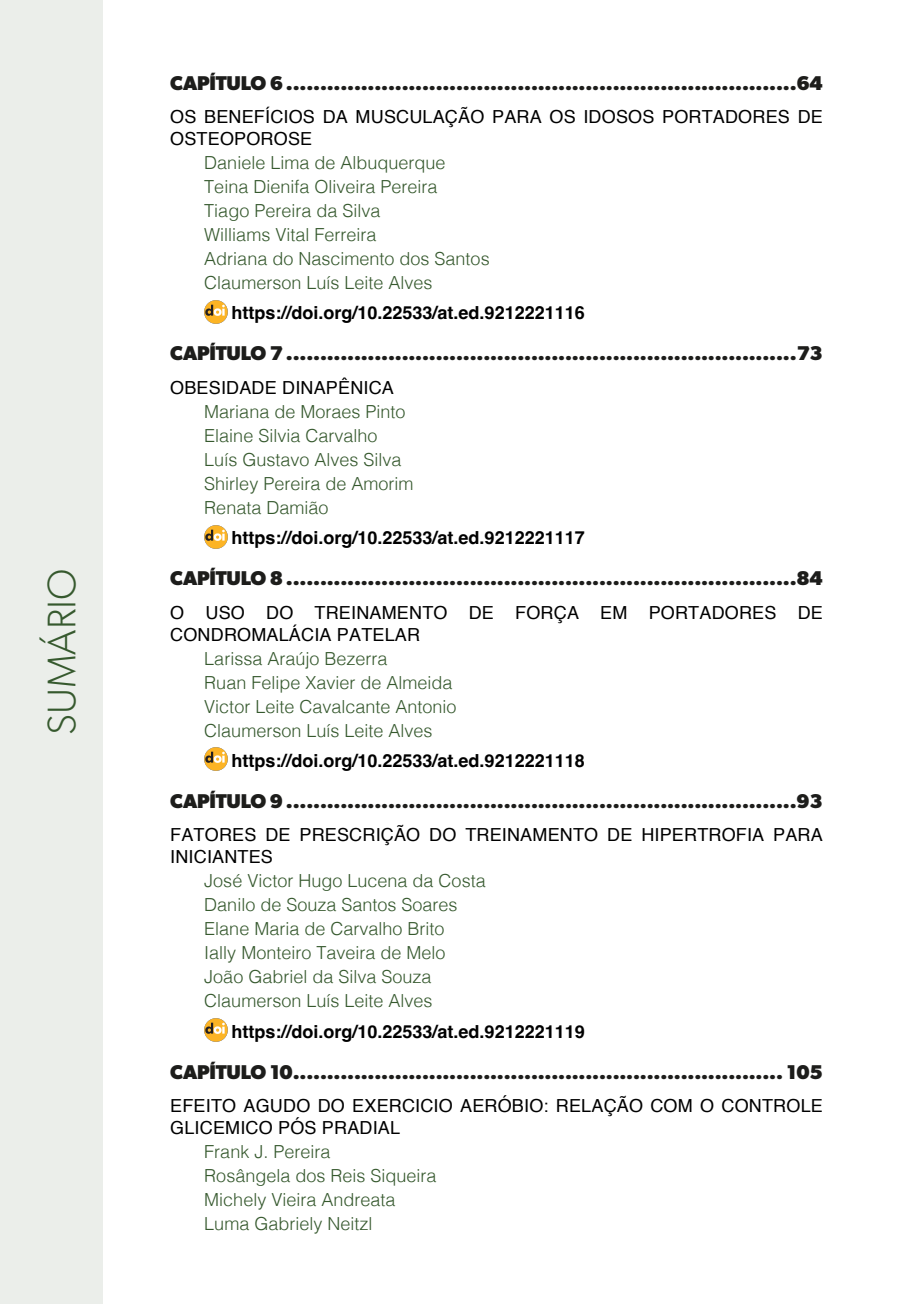
<style>
.page{position:relative;width:908px;height:1304px;background:#fff}
.page>*{position:absolute;margin:0;border:0;box-sizing:border-box;transform-origin:0 0}
.t1{font:300 40px "Gibson";color:#36592e}
.t2{font:700 20px "Gibson";letter-spacing:-.01em;color:#1d1d1b}
.t3{font:300 18px/24px "Helvetica";color:#36592e}
.t4{font:18px/22px "Helvetica";letter-spacing:.01em;color:#000}
.t5{font:700 18px "Helvetica";color:#000}
</style>
<div class="page">
<div style="left:0;top:0;width:103px;height:1304px;background:#ebeeea"></div>
<img style="left:204px;top:300px;width:23px;height:23px">
<img style="left:204px;top:525px;width:23px;height:23px">
<img style="left:204px;top:748px;width:23px;height:23px">
<img style="left:204px;top:1019px;width:23px;height:23px">
<h1 class="t1" style="left:37px;top:735px;width:167px;rotate:-90deg">SUMÁRIO</h1>
<p class="t2" style="left:170px;top:71px;width:653px">CAPÍTULO 6 ...........................................................................64</p>
<p class="t4" style="left:170px;top:106px;width:653px">OS BENEFÍCIOS DA MUSCULAÇÃO PARA OS IDOSOS PORTADORES DE<br>OSTEOPOROSE</p>
<p class="t3" style="left:204px;top:149px;width:287px">Daniele Lima de Albuquerque<br>Teina Dienifa Oliveira Pereira<br>Tiago Pereira da Silva<br>Williams Vital Ferreira<br>Adriana do Nascimento dos Santos<br>Claumerson Luís Leite Alves</p>
<p class="t5" style="left:231px;top:302px;width:355px">https://doi.org/10.22533/at.ed.9212221116</p>
<p class="t2" style="left:170px;top:342px;width:653px">CAPÍTULO 7 ...........................................................................73</p>
<p class="t4" style="left:170px;top:377px;width:225px">OBESIDADE DINAPÊNICA</p>
<p class="t3" style="left:204px;top:398px;width:211px">Mariana de Moraes Pinto<br>Elaine Silvia Carvalho<br>Luís Gustavo Alves Silva<br>Shirley Pereira de Amorim<br>Renata Damião</p>
<p class="t5" style="left:231px;top:527px;width:355px">https://doi.org/10.22533/at.ed.9212221117</p>
<p class="t2" style="left:170px;top:566px;width:653px">CAPÍTULO 8 ...........................................................................84</p>
<p class="t4" style="left:170px;top:602px;width:654px">O USO DO TREINAMENTO DE FORÇA EM PORTADORES DE<br>CONDROMALÁCIA PATELAR</p>
<p class="t3" style="left:204px;top:645px;width:254px">Larissa Araújo Bezerra<br>Ruan Felipe Xavier de Almeida<br>Victor Leite Cavalcante Antonio<br>Claumerson Luís Leite Alves</p>
<p class="t5" style="left:231px;top:750px;width:355px">https://doi.org/10.22533/at.ed.9212221118</p>
<p class="t2" style="left:170px;top:789px;width:653px">CAPÍTULO 9 ...........................................................................93</p>
<p class="t4" style="left:170px;top:825px;width:653px">FATORES DE PRESCRIÇÃO DO TREINAMENTO DE HIPERTROFIA PARA<br>INICIANTES</p>
<p class="t3" style="left:204px;top:868px;width:283px">José Victor Hugo Lucena da Costa<br>Danilo de Souza Santos Soares<br>Elane Maria de Carvalho Brito<br>Ially Monteiro Taveira de Melo<br>João Gabriel da Silva Souza<br>Claumerson Luís Leite Alves</p>
<p class="t5" style="left:231px;top:1020px;width:355px">https://doi.org/10.22533/at.ed.9212221119</p>
<p class="t2" style="left:170px;top:1060px;width:653px">CAPÍTULO 10........................................................................ 105</p>
<p class="t4" style="left:170px;top:1095px;width:654px">EFEITO AGUDO DO EXERCICIO AERÓBIO: RELAÇÃO COM O CONTROLE<br>GLICEMICO PÓS PRADIAL</p>
<p class="t3" style="left:204px;top:1138px;width:234px">Frank J. Pereira<br>Rosângela dos Reis Siqueira<br>Michely Vieira Andreata<br>Luma Gabriely Neitzl</p>
</div>
